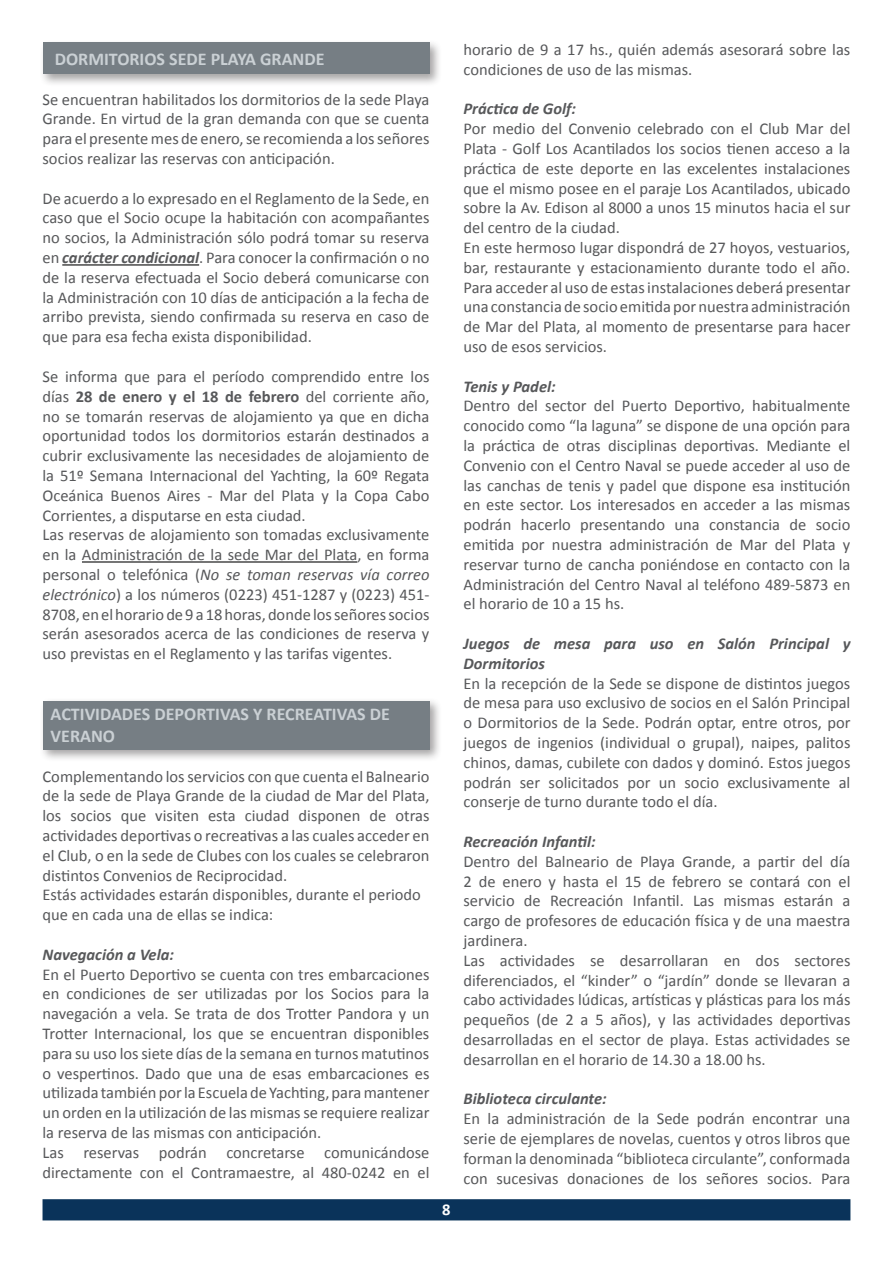
<style>
.page{position:relative;width:893px;height:1263px;background:#fff}
.page>*{position:absolute;margin:0;border:0;box-sizing:border-box;transform-origin:0 0}
.t1{font:700 18px/21.6px "Calibri";color:#cad0d4}
.t2{font:16.5px/19.8px "Calibri";color:#57585a}
.t3{font:italic 700 16.5px/19.8px "Calibri";color:#57585a}
.t4{font:700 16.5px "Calibri";color:#fff}
.s1{font-weight:700;font-style:italic}
.s2{font-weight:700}
.s3{font-style:italic}
</style>
<div class="page">
<div style="left:43px;top:1199px;width:807px;height:21px;background:#0a335a"></div>
<div style="left:39px;top:697px;width:410px;height:72px;background:#231f20;opacity:.41"></div>
<div style="left:43px;top:701px;width:386px;height:49px;background:#767e84"></div>
<div style="left:39px;top:39px;width:410px;height:54px;background:#231f20;opacity:.41"></div>
<div style="left:43px;top:43px;width:386px;height:31px;background:#767e84"></div>
<hr style="left:62px;top:264px;width:137px;height:1px;background:#000">
<hr style="left:82px;top:561px;width:275px;height:1px;background:#000">
<p class="t1" style="left:55px;top:48px;width:271px">DORMITORIOS SEDE PLAYA GRANDE</p>
<p class="t2" style="left:43px;top:89px;width:388px;text-align:justify">Se encuentran habilitados los dormitorios de la sede Playa Grande. En virtud de la gran demanda con que se cuenta para el presente mes de enero, se recomienda a los señores socios realizar las reservas con anticipación.</p>
<p class="t2" style="left:43px;top:188px;width:388px;text-align:justify">De acuerdo a lo expresado en el Reglamento de la Sede, en caso que el Socio ocupe la habitación con acompañantes no socios, la Administración sólo podrá tomar su reserva en <span class="s1">carácter condicional</span>. Para conocer la confirmación o no de la reserva efectuada el Socio deberá comunicarse con la Administración con 10 días de anticipación a la fecha de arribo prevista, siendo confirmada su reserva en caso de que para esa fecha exista disponibilidad.</p>
<p class="t2" style="left:43px;top:367px;width:388px">Se informa que para el período comprendido entre los días <span class="s2">28 de enero y el 18 de febrero</span> del corriente año, no se tomarán reservas de alojamiento ya que en dicha oportunidad todos los dormitorios estarán destinados a cubrir exclusivamente las necesidades de alojamiento de la 51º Semana Internacional del Yachting, la 60º Regata Oceánica Buenos Aires - Mar del Plata y la Copa Cabo Corrientes, a disputarse en esta ciudad.<br>Las reservas de alojamiento son tomadas exclusivamente en la Administración de la sede Mar del Plata, en forma personal o telefónica (<span class="s3">No se toman reservas vía correo electrónico</span>) a los números (0223) 451-1287 y (0223) 451- 8708, en el horario de 9 a 18 horas, donde los señores socios serán asesorados acerca de las condiciones de reserva y uso previstas en el Reglamento y las tarifas vigentes.</p>
<p class="t1" style="left:51px;top:703px;width:341px">ACTIVIDADES DEPORTIVAS Y RECREATIVAS DE<br>VERANO</p>
<p class="t2" style="left:43px;top:766px;width:388px">Complementando los servicios con que cuenta el Balneario de la sede de Playa Grande de la ciudad de Mar del Plata, los socios que visiten esta ciudad disponen de otras actividades deportivas o recreativas a las cuales acceder en el Club, o en la sede de Clubes con los cuales se celebraron distintos Convenios de Reciprocidad.<br>Estás actividades estarán disponibles, durante el periodo que en cada una de ellas se indica:</p>
<p class="t3" style="left:43px;top:944px;width:133px">Navegación a Vela:</p>
<p class="t2" style="left:43px;top:964px;width:388px">En el Puerto Deportivo se cuenta con tres embarcaciones en condiciones de ser utilizadas por los Socios para la navegación a vela. Se trata de dos Trotter Pandora y un Trotter Internacional, los que se encuentran disponibles para su uso los siete días de la semana en turnos matutinos o vespertinos. Dado que una de esas embarcaciones es utilizada también por la Escuela de Yachting, para mantener un orden en la utilización de las mismas se requiere realizar la reserva de las mismas con anticipación.<br>Las reservas podrán concretarse comunicándose directamente con el Contramaestre, al 480-0242 en el</p>
<p class="t4" style="left:442px;top:1199px;width:10px">8</p>
<p class="t2" style="left:463px;top:40px;width:388px">horario de 9 a 17 hs., quién además asesorará sobre las condiciones de uso de las mismas.</p>
<p class="t3" style="left:463px;top:99px;width:114px">Práctica de Golf:</p>
<p class="t2" style="left:463px;top:119px;width:388px">Por medio del Convenio celebrado con el Club Mar del Plata - Golf Los Acantilados los socios tienen acceso a la práctica de este deporte en las excelentes instalaciones que el mismo posee en el paraje Los Acantilados, ubicado sobre la Av. Edison al 8000 a unos 15 minutos hacia el sur del centro de la ciudad.<br>En este hermoso lugar dispondrá de 27 hoyos, vestuarios, bar, restaurante y estacionamiento durante todo el año.<br>Para acceder al uso de estas instalaciones deberá presentar una constancia de socio emitida por nuestra administración de Mar del Plata, al momento de presentarse para hacer uso de esos servicios.</p>
<p class="t3" style="left:463px;top:376px;width:94px">Tenis y Padel:</p>
<p class="t2" style="left:463px;top:396px;width:388px;text-align:justify">Dentro del sector del Puerto Deportivo, habitualmente conocido como “la laguna” se dispone de una opción para la práctica de otras disciplinas deportivas. Mediante el Convenio con el Centro Naval se puede acceder al uso de las canchas de tenis y padel que dispone esa institución en este sector. Los interesados en acceder a las mismas podrán hacerlo presentando una constancia de socio emitida por nuestra administración de Mar del Plata y reservar turno de cancha poniéndose en contacto con la Administración del Centro Naval al teléfono 489-5873 en el horario de 10 a 15 hs.</p>
<p class="t3" style="left:463px;top:634px;width:388px">Juegos de mesa para uso en Salón Principal y<br>Dormitorios</p>
<p class="t2" style="left:463px;top:673px;width:388px;text-align:justify">En la recepción de la Sede se dispone de distintos juegos de mesa para uso exclusivo de socios en el Salón Principal o Dormitorios de la Sede. Podrán optar, entre otros, por juegos de ingenios (individual o grupal), naipes, palitos chinos, damas, cubilete con dados y dominó. Estos juegos podrán ser solicitados por un socio exclusivamente al conserje de turno durante todo el día.</p>
<p class="t3" style="left:463px;top:832px;width:134px">Recreación Infantil:</p>
<p class="t2" style="left:463px;top:851px;width:388px">Dentro del Balneario de Playa Grande, a partir del día 2 de enero y hasta el 15 de febrero se contará con el servicio de Recreación Infantil. Las mismas estarán a cargo de profesores de educación física y de una maestra jardinera.<br>Las actividades se desarrollaran en dos sectores diferenciados, el “kinder” o “jardín” donde se llevaran a cabo actividades lúdicas, artísticas y plásticas para los más pequeños (de 2 a 5 años), y las actividades deportivas desarrolladas en el sector de playa. Estas actividades se desarrollan en el horario de 14.30 a 18.00 hs.</p>
<p class="t3" style="left:463px;top:1089px;width:145px">Biblioteca circulante:</p>
<p class="t2" style="left:463px;top:1109px;width:388px;text-align:justify">En la administración de la Sede podrán encontrar una serie de ejemplares de novelas, cuentos y otros libros que forman la denominada “biblioteca circulante”, conformada con sucesivas donaciones de los señores socios. Para</p>
</div>
